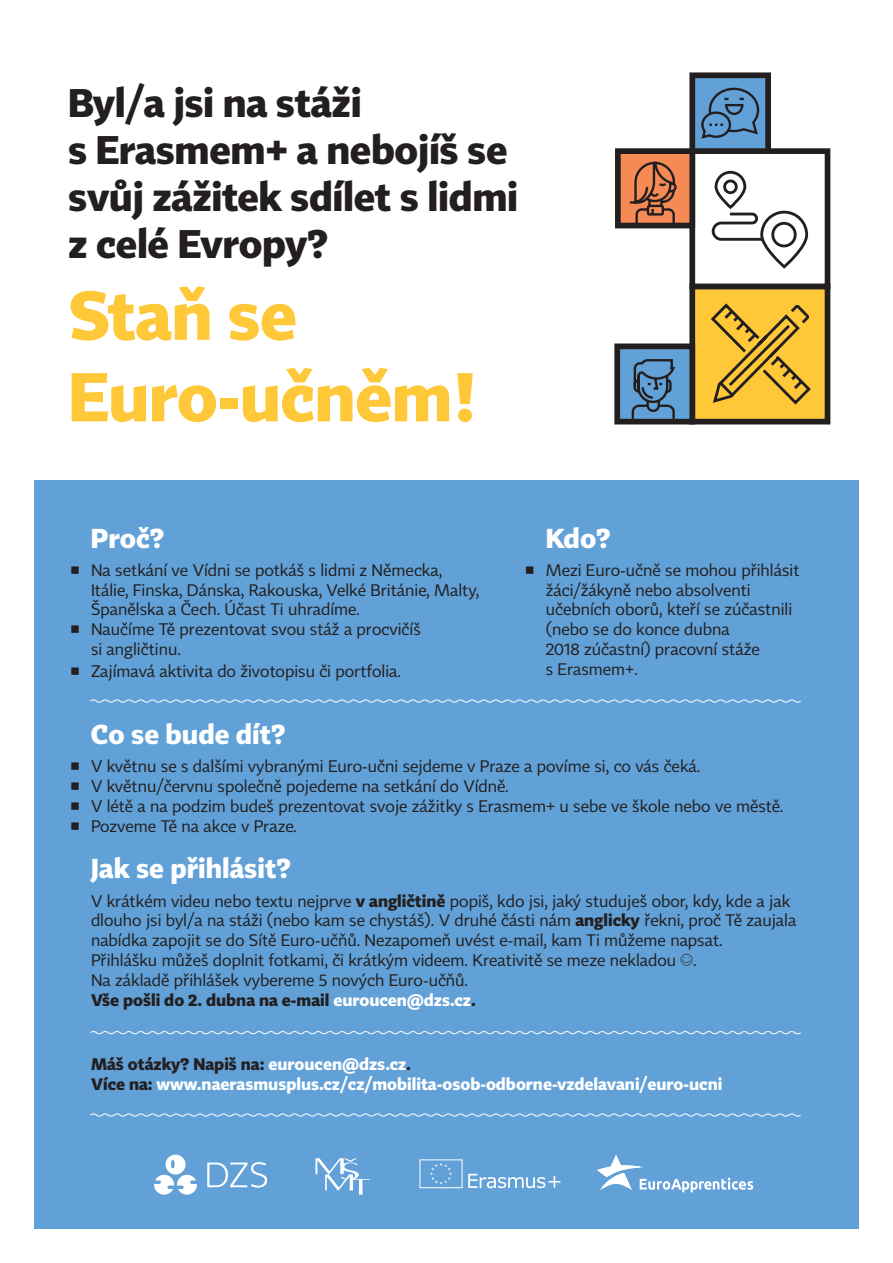
<style>
.page{position:relative;width:893px;height:1263px;background:#fff}
.page>*{position:absolute;margin:0;border:0;box-sizing:border-box;transform-origin:0 0}
.t1{font:700 67.95px/81.4px "Tabac Sans";letter-spacing:-.01em;color:#ffc838}
.t2{font:700 39.3px/47.2px "Tabac Sans";letter-spacing:-.01em;color:#231f20}
.t3{font:700 27px "Tabac Sans";color:#fff}
.t4{font:16.5px/19.8px "Tabac Sans";color:#231f20}
.t5{font:700 16.5px/19.8px "Tabac Sans";color:#fff}
.s1{font-weight:700}
.s2{font-family:"Smileyface Font 3"}
.s3{font-weight:700;color:#fff}
.s4{color:#231f20}
</style>
<div class="page">
<div style="left:34px;top:480px;width:825px;height:749px;background:#61a1d7"></div>
<div style="left:692px;top:286px;width:135px;height:136px;background:#ffc838"></div>
<div style="left:689px;top:284px;width:141px;height:140px;border:6px solid #231f20"></div>
<div style="left:689px;top:148px;width:141px;height:141px;border:6px solid #231f20"></div>
<div style="left:618px;top:151px;width:74px;height:75px;background:#f68a54"></div>
<div style="left:615px;top:148px;width:80px;height:80px;border:6px solid #231f20"></div>
<div style="left:692px;top:75px;width:76px;height:76px;background:#61a1d7"></div>
<div style="left:689px;top:72px;width:82px;height:82px;border:6px solid #231f20"></div>
<div style="left:617px;top:346px;width:75px;height:76px;background:#61a1d7"></div>
<div style="left:614px;top:343px;width:81px;height:81px;border:6px solid #231f20"></div>
<svg style="left:711px;top:170px;width:98px;height:99px"></svg>
<svg style="left:701px;top:87px;width:59px;height:52px"></svg>
<svg style="left:711px;top:303px;width:100px;height:102px"></svg>
<svg style="left:630px;top:359px;width:46px;height:62px"></svg>
<svg style="left:90px;top:1031px;width:711px;height:4px"></svg>
<svg style="left:90px;top:699px;width:711px;height:4px"></svg>
<svg style="left:90px;top:1113px;width:711px;height:4px"></svg>
<svg style="left:627px;top:161px;width:51px;height:66px"></svg>
<svg style="left:468px;top:1174px;width:92px;height:14px"></svg>
<div style="left:420px;top:1159px;width:42px;height:29px;border:1px solid #fff"></div>
<svg style="left:430px;top:1163px;width:22px;height:21px"></svg>
<svg style="left:315px;top:1158px;width:55px;height:37px"></svg>
<svg style="left:154px;top:1154px;width:43px;height:41px"></svg>
<svg style="left:207px;top:1162px;width:60px;height:26px"></svg>
<svg style="left:597px;top:1155px;width:156px;height:37px"></svg>
<h2 class="t2" style="left:68px;top:79px;width:451px">Byl/a jsi na stáži<br>s Erasmem+ a nebojíš se svůj zážitek sdílet s lidmi z celé Evropy?</h2>
<h1 class="t1" style="left:68px;top:275px;width:412px">Staň se<br>Euro-učněm!</h1>
<h3 class="t3" style="left:91px;top:521px;width:75px">Proč?</h3>
<p class="t4" style="left:70px;top:560px;width:374px">◾ Na setkání ve Vídni se potkáš s lidmi z Německa,</p>
<p class="t4" style="left:91px;top:580px;width:390px">Itálie, Finska, Dánska, Rakouska, Velké Británie, Malty,</p>
<p class="t4" style="left:91px;top:600px;width:270px">Španělska a Čech. Účast Ti uhradíme.</p>
<p class="t4" style="left:70px;top:620px;width:353px">◾ Naučíme Tě prezentovat svou stáž a procvičíš</p>
<p class="t4" style="left:91px;top:639px;width:92px">si angličtinu.</p>
<p class="t4" style="left:70px;top:661px;width:333px">◾ Zajímavá aktivita do životopisu či portfolia.</p>
<h3 class="t3" style="left:546px;top:521px;width:67px">Kdo?</h3>
<p class="t4" style="left:546px;top:560px;width:255px;text-indent:-21px">◾ Mezi Euro-učně se mohou přihlásit žáci/žákyně nebo absolventi učebních oborů, kteří se zúčastnili (nebo se do konce dubna<br>2018 zúčastní) pracovní stáže<br>s Erasmem+.</p>
<h3 class="t3" style="left:91px;top:717px;width:196px">Co se bude dít?</h3>
<p class="t4" style="left:70px;top:756px;width:715px">◾ V květnu se s dalšími vybranými Euro-učni sejdeme v Praze a povíme si, co vás čeká.<br>◾ V květnu/červnu společně pojedeme na setkání do Vídně.<br>◾ V létě a na podzim budeš prezentovat svoje zážitky s Erasmem+ u sebe ve škole nebo ve městě. ◾ Pozveme Tě na akce v Praze.</p>
<h3 class="t3" style="left:91px;top:852px;width:201px">Jak se přihlásit?</h3>
<p class="t4" style="left:91px;top:891px;width:707px">V krátkém videu nebo textu nejprve <span class="s1">v angličtině</span> popiš, kdo jsi, jaký studuješ obor, kdy, kde a jak dlouho jsi byl/a na stáži (nebo kam se chystáš). V druhé části nám <span class="s1">anglicky</span> řekni, proč Tě zaujala nabídka zapojit se do Sítě Euro-učňů. Nezapomeň uvést e-mail, kam Ti můžeme napsat.<br>Přihlášku můžeš doplnit fotkami, či krátkým videem. Kreativitě se meze nekladou <span class="s2">§</span>.<br>Na základě přihlášek vybereme 5 nových Euro-učňů.<br><span class="s1">Vše pošli do 2. dubna na e-mail</span> <span class="s3">euroucen@dzs.cz</span><span class="s1">.</span></p>
<p class="t5" style="left:91px;top:1054px;width:633px"><span class="s4">Máš otázky? Napiš na:</span> euroucen@dzs.cz<span class="s4">.<br>Více na:</span> www.naerasmusplus.cz/cz/mobilita-osob-odborne-vzdelavani/euro-ucni</p>
</div>
